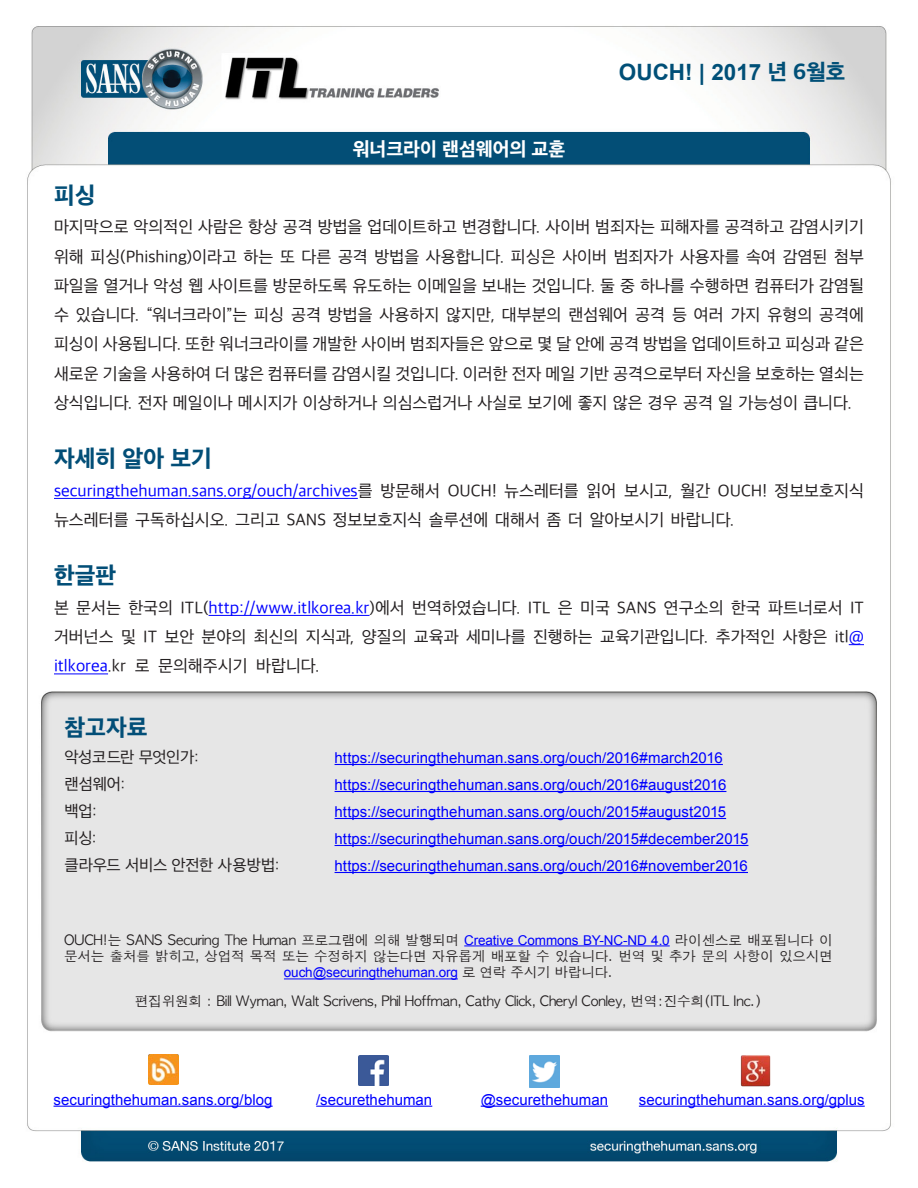
<style>
.page{position:relative;width:918px;height:1188px;background:#fff}
.page>*{position:absolute;margin:0;border:0;box-sizing:border-box;transform-origin:0 0}
.MainText{font:800 24px "Apple SD Gothic Neo";color:#024e77}
.t1{font:700 22.5px "Arial";color:#004f77}
.t2{font:800 19.5px "Apple SD Gothic Neo";color:#fff}
.MainText-2{font:17.25px/29.2px "Apple SD Gothic Neo";color:#231f20;text-align:justify}
.MainText-3{font:17.25px "Apple SD Gothic Neo";color:#00f}
.t3{font:16.5px "Apple SD Gothic Neo";letter-spacing:-.02em;color:#231f20}
.t4{font:15px "Arial";letter-spacing:.005em;color:#00f}
.t5{font:13.5px/16.5px "Apple Gothic";letter-spacing:-.01em;color:#231f20;text-align:center}
.s1{font-family:"Apple SD Gothic Neo";font-weight:800}
.s2{color:#00f}
.s3{color:#231f20}
.s4{font-family:"Arial";color:#00f}
</style>
<div class="page">
<img style="left:27px;top:26px;width:864px;height:1136px">
<hr style="left:54px;top:498px;width:304px;height:1px;background:#00f">
<hr style="left:209px;top:615px;width:161px;height:1px;background:#00f">
<svg style="left:849px;top:644px;width:15px;height:1px"></svg>
<hr style="left:54px;top:673px;width:54px;height:1px;background:#00f">
<hr style="left:464px;top:945px;width:206px;height:1px;background:#00f">
<hr style="left:284px;top:978px;width:174px;height:1px;background:#00f">
<hr style="left:335px;top:764px;width:388px;height:1px;background:#00f">
<hr style="left:335px;top:791px;width:391px;height:1px;background:#00f">
<hr style="left:335px;top:818px;width:391px;height:1px;background:#00f">
<hr style="left:335px;top:845px;width:413px;height:1px;background:#00f">
<hr style="left:335px;top:872px;width:413px;height:1px;background:#00f">
<img style="left:148px;top:1054px;width:30px;height:30px">
<hr style="left:54px;top:1106px;width:219px;height:1px;background:#00f">
<img style="left:359px;top:1055px;width:30px;height:30px">
<hr style="left:316px;top:1106px;width:116px;height:1px;background:#00f">
<img style="left:530px;top:1055px;width:30px;height:32px">
<hr style="left:481px;top:1106px;width:127px;height:1px;background:#00f">
<img style="left:741px;top:1054px;width:30px;height:32px">
<hr style="left:639px;top:1106px;width:226px;height:1px;background:#00f">
<p class="t2" style="left:353px;top:139px;width:214px">워너크라이 랜섬웨어의 교훈</p>
<h2 class="t1" style="left:619px;top:57px;width:228px">OUCH! | 2017 <span class="s1">년 6월호</span></h2>
<p class="MainText" style="left:54px;top:183px;width:43px">피싱</p>
<p class="MainText-2" style="left:54px;top:214px;width:812px">마지막으로 악의적인 사람은 항상 공격 방법을 업데이트하고 변경합니다. 사이버 범죄자는 피해자를 공격하고 감염시키기 위해 피싱(Phishing)이라고 하는 또 다른 공격 방법을 사용합니다. 피싱은 사이버 범죄자가 사용자를 속여 감염된 첨부 파일을 열거나 악성 웹 사이트를 방문하도록 유도하는 이메일을 보내는 것입니다 둘. 중 하나를 수행하면 컴퓨터가 감염될 수 있습니다. “워너크라이 는” 피싱 공격 방법을 사용하지 않지만, 대부분의 랜섬웨어 공격 등 여러 가지 유형의 공격에 피싱이 사용됩니다. 또한 워너크라이를 개발한 사이버 범죄자들은 앞으로 몇 달 안에 공격 방법을 업데이트하고 피싱과 같은 새로운 기술을 사용하여 더 많은 컴퓨터를 감염시킬 것입니다. 이러한 전자 메일 기반 공격으로부터 자신을 보호하는 열쇠는 상식입니다. 전자 메일이나 메시지가 이상하거나 의심스럽거나 사실로 보기에 좋지 않은 경우 공격 일 가능성이 큽니다.</p>
<p class="MainText" style="left:54px;top:446px;width:159px">자세히 알아 보기</p>
<p class="MainText-2" style="left:54px;top:477px;width:812px"><span class="s2">securingthehuman.sans.org/ouch/archives</span>를 방문해서 OUCH! 뉴스레터를 읽어 보시고, 월간 OUCH! 정보보호지식 뉴스레터를 구독하십시오. 그리고 SANS 정보보호지식 솔루션에 대해서 좀 더 알아보시기 바랍니다.</p>
<p class="MainText" style="left:54px;top:563px;width:64px">한글판</p>
<p class="MainText-2" style="left:54px;top:594px;width:812px">본 문서는 한국의 ITL(<span class="s2">http://www.itlkorea.kr</span>)에서 번역하였습니다. ITL 은 미국 SANS 연구소의 한국 파트너로서 IT</p>
<p class="MainText-2" style="left:54px;top:623px;width:812px">거버넌스 및 IT 보안 분야의 최신의 지식과, 양질의 교육과 세미나를 진행하는 교육기관입니다. 추가적인 사항은 itl<span class="s2">@</span></p>
<p class="MainText-2" style="left:256px;top:652px;width:65px">바랍니다.</p>
<p class="MainText-2" style="left:158px;top:652px;width:91px">문의해주시기</p>
<p class="MainText-3" style="left:54px;top:657px;width:74px">itlkorea<span class="s3">.kr</span></p>
<p class="MainText-2" style="left:135px;top:652px;width:16px">로</p>
<p class="MainText" style="left:65px;top:714px;width:85px">참고자료</p>
<p class="t3" style="left:65px;top:748px;width:136px">악성코드란 무엇인가:</p>
<p class="t4" style="left:335px;top:748px;width:390px">https://securingthehuman.sans.org/ouch/2016#march2016</p>
<p class="t3" style="left:65px;top:775px;width:62px">랜섬웨어:</p>
<p class="t4" style="left:335px;top:775px;width:393px">https://securingthehuman.sans.org/ouch/2016#august2016</p>
<p class="t3" style="left:65px;top:802px;width:34px">백업:</p>
<p class="t4" style="left:335px;top:802px;width:393px">https://securingthehuman.sans.org/ouch/2015#august2015</p>
<p class="t3" style="left:65px;top:829px;width:34px">피싱:</p>
<p class="t4" style="left:335px;top:829px;width:415px">https://securingthehuman.sans.org/ouch/2015#december2015</p>
<p class="t3" style="left:65px;top:856px;width:217px">클라우드 서비스 안전한 사용방법:</p>
<p class="t4" style="left:335px;top:856px;width:415px">https://securingthehuman.sans.org/ouch/2016#november2016</p>
<p class="t5" style="left:64px;top:932px;width:770px">OUCH 는! SANS Securing The Human 프로그램에 의해 발행되며 <span class="s4">Creative Commons BY-NC-ND 4.0</span> 라이센스로 배포됩니다 이 문서는 출처를 밝히고, 상업적 목적 또는 수정하지 않는다면 자유롭게 배포할 수 있습니다. 번역 및 추가 문의 사항이 있으시면 <span class="s4">ouch@securingthehuman.org</span> 로 연락 주시기 바랍니다.</p>
<p class="t5" style="left:135px;top:993px;width:628px">편집위원회 : Bill Wyman, Walt Scrivens, Phil Hoffman, Cathy Click, Cheryl Conley, 번역:진수희(ITL Inc (.</p>
<p class="t4" style="left:54px;top:1090px;width:221px">securingthehuman.sans.org/blog</p>
<p class="t4" style="left:316px;top:1090px;width:118px">/securethehuman</p>
<p class="t4" style="left:481px;top:1090px;width:129px">@securethehuman</p>
<p class="t4" style="left:639px;top:1090px;width:227px">securingthehuman.sans.org/gplus</p>
</div>
